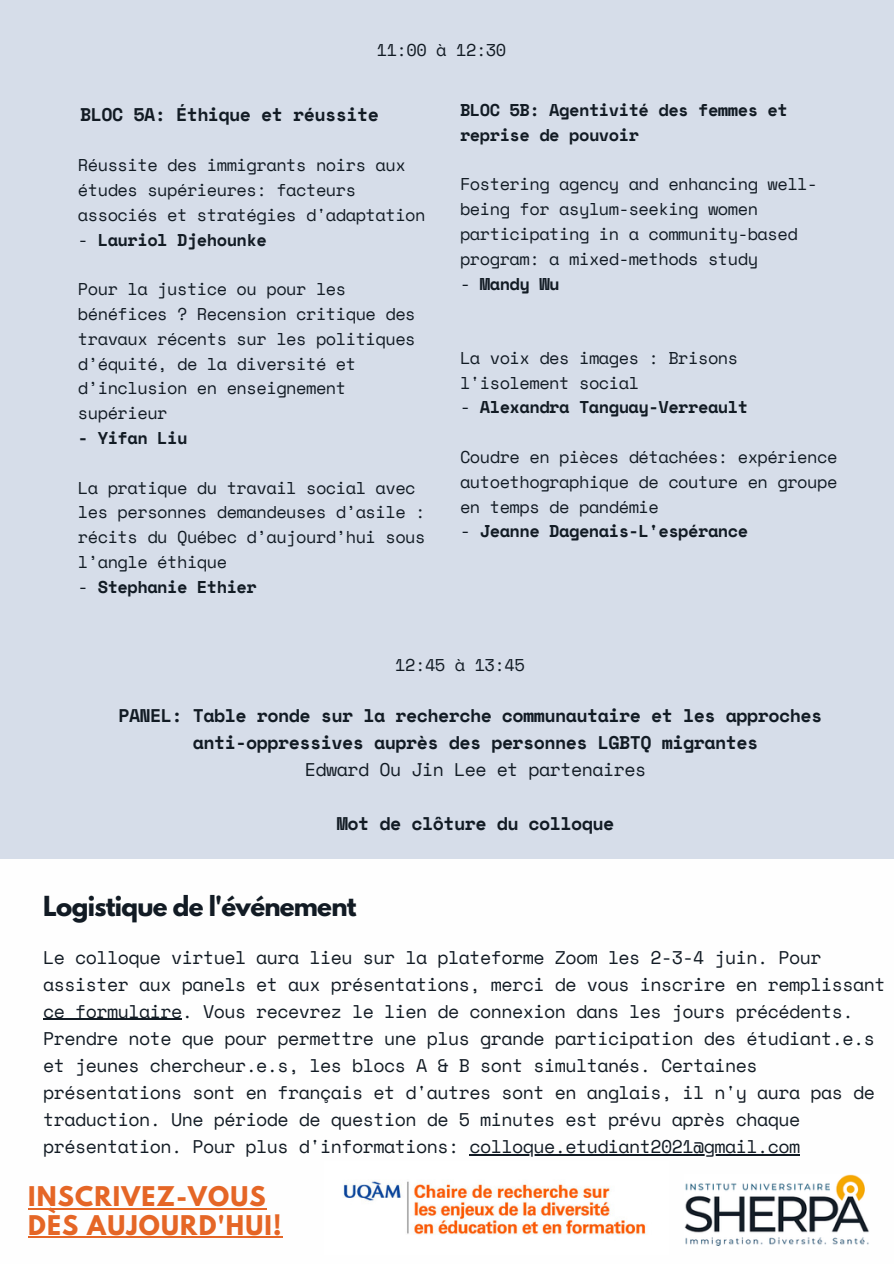
<style>
.page{position:relative;width:894px;height:1264px;background:#fff}
.page>*{position:absolute;margin:0;border:0;box-sizing:border-box;transform-origin:0 0}
.t1{font:700 24.45px "League Spartan";letter-spacing:-.03em;color:#121b24}
.t2{font:700 24px/28.2px "League Spartan";letter-spacing:.05em;color:#e56626}
.t3{font:18.3px/27px "Space Mono";letter-spacing:-.03em;color:#121b24}
.t4{font:700 18.3px "Space Mono";letter-spacing:-.03em;color:#121b24}
.t5{font:17.1px/24.8px "Space Mono";letter-spacing:-.03em;color:#121b24}
.t6{font:700 17.1px/24.8px "Space Mono";letter-spacing:-.03em;color:#121b24}
.s1{font-weight:400}
</style>
<div class="page">
<img style="left:343px;top:1181px;width:303px;height:54px">
<img style="left:684px;top:1174px;width:185px;height:71px">
<div style="left:0;top:0;width:893px;height:859px;background:#d6dde9"></div>
<hr style="left:28px;top:1207px;width:239px;height:2px;background:#e56626">
<hr style="left:28px;top:1236px;width:254px;height:1px;background:#e56626">
<hr style="left:43px;top:1018px;width:139px;height:1px;background:#121b24">
<hr style="left:469px;top:1153px;width:330px;height:1px;background:#121b24">
<p class="t5" style="left:376px;top:38px;width:131px">11:00 à 12:30</p>
<p class="t4" style="left:80px;top:100px;width:300px">BLOC 5A: Éthique et réussite</p>
<p class="t5" style="left:78px;top:152px;width:349px">Réussite des immigrants noirs aux études supérieures: facteurs associés et stratégies d'adaptation</p>
<p class="t6" style="left:78px;top:227px;width:190px"><span class="s1">-</span> Lauriol Djehounke</p>
<p class="t5" style="left:78px;top:276px;width:339px">Pour la justice ou pour les bénéfices ? Recension critique des travaux récents sur les politiques d’équité, de la diversité et d’inclusion en enseignement supérieur</p>
<p class="t6" style="left:78px;top:425px;width:111px">- Yifan Liu</p>
<p class="t5" style="left:78px;top:474px;width:349px">La pratique du travail social avec les personnes demandeuses d’asile : récits du Québec d’aujourd’hui sous l’angle éthique</p>
<p class="t6" style="left:78px;top:574px;width:180px"><span class="s1">-</span> Stephanie Ethier</p>
<p class="t6" style="left:460px;top:97px;width:329px">BLOC 5B: Agentivité des femmes et reprise de pouvoir</p>
<p class="t5" style="left:460px;top:171px;width:359px">Fostering agency and enhancing well&shy;being for asylum-seeking women participating in a community-based program: a mixed-methods study</p>
<p class="t6" style="left:460px;top:271px;width:101px"><span class="s1">-</span> Mandy Wu</p>
<p class="t5" style="left:460px;top:345px;width:280px">La voix des images : Brisons l'isolement social</p>
<p class="t6" style="left:460px;top:394px;width:289px"><span class="s1">-</span> Alexandra Tanguay-Verreault</p>
<p class="t5" style="left:460px;top:444px;width:379px;text-align:justify">Coudre en pièces détachées: expérience autoethographique de couture en groupe en temps de pandémie</p>
<p class="t6" style="left:460px;top:518px;width:289px"><span class="s1">-</span> Jeanne Dagenais-L'espérance</p>
<p class="t5" style="left:395px;top:652px;width:131px">12:45 à 13:45</p>
<p class="t4" style="left:118px;top:701px;width:705px">PANEL: Table ronde sur la recherche communautaire et les approches</p>
<p class="t4" style="left:193px;top:728px;width:566px">anti-oppressives auprès des personnes LGBTQ migrantes</p>
<p class="t3" style="left:305px;top:755px;width:343px">Edward Ou Jin Lee et partenaires</p>
<p class="t4" style="left:337px;top:809px;width:279px">Mot de clôture du colloque</p>
<p class="t1" style="left:43px;top:894px;width:315px">Logistique de l'événement</p>
<p class="t3" style="left:43px;top:943px;width:843px">Le colloque virtuel aura lieu sur la plateforme Zoom les 2-3-4 juin. Pour assister aux panels et aux présentations, merci de vous inscrire en remplissant ce formulaire. Vous recevrez le lien de connexion dans les jours précédents.<br>Prendre note que pour permettre une plus grande participation des étudiant.e.s et jeunes chercheur.e.s, les blocs A &amp; B sont simultanés. Certaines présentations sont en français et d'autres sont en anglais, il n'y aura pas de traduction. Une période de question de 5 minutes est prévu après chaque présentation. Pour plus d'informations: colloque.etudiant2021@gmail.com</p>
<p class="t2" style="left:28px;top:1185px;width:255px">INSCRIVEZ-VOUS<br>DÈS AUJOURD'HUI!</p>
</div>
